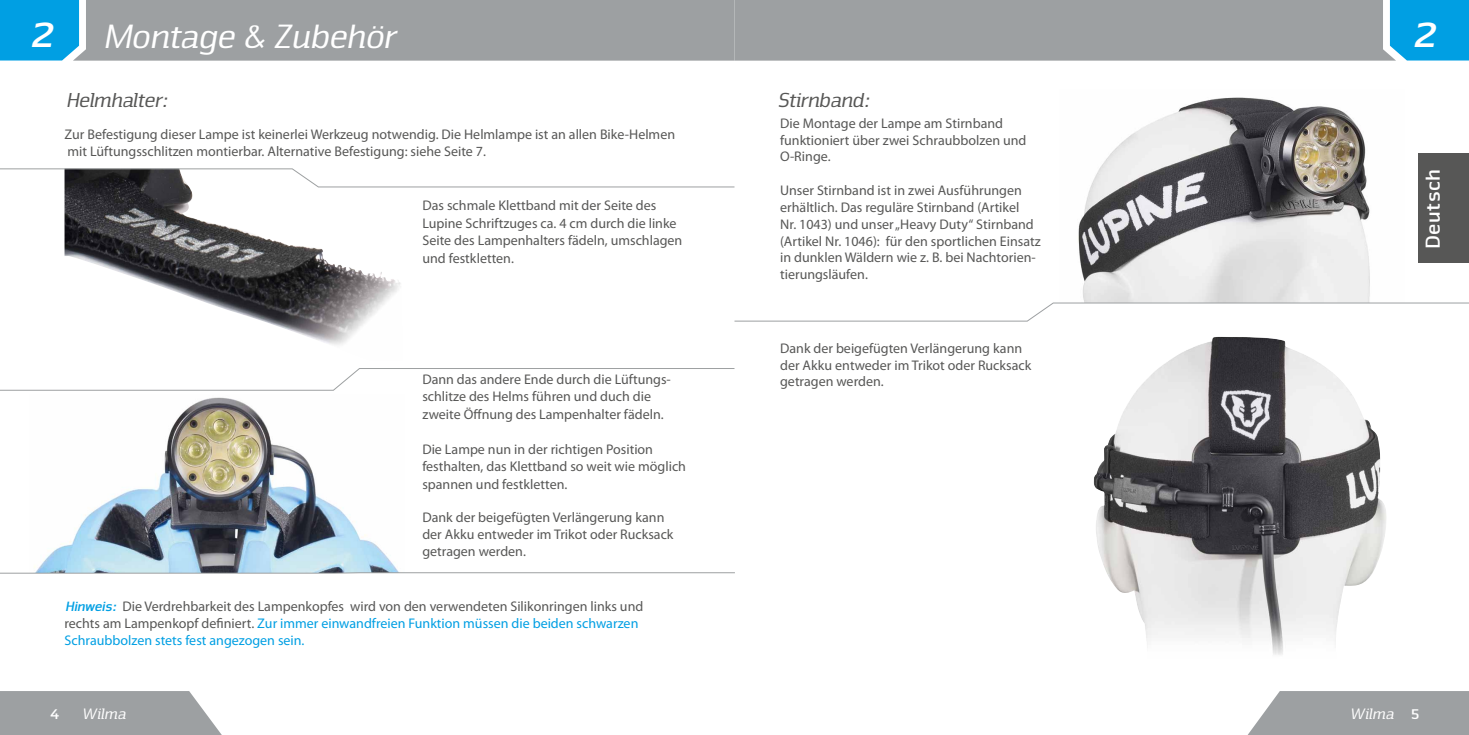
<style>
.page{position:relative;width:1469px;height:735px;background:#fff}
.page>*{position:absolute;margin:0;border:0;box-sizing:border-box;transform-origin:0 0}
.t1{font:italic 42px "Nuri Bold Slab";color:#fff}
.t2{font:italic 35px "Nuri Regular Slab";color:#fff}
.t3{font:italic 21px "Nuri Regular Slab";color:#575756}
.t4{font:700 21px "Nuri";letter-spacing:.015em;color:#fff}
.t5{font:italic 15.75px "Nuri Regular Slab";letter-spacing:.025em;color:#fff}
.t6{font:700 15.75px "Nuri";color:#fff}
.t7{font:14px/16.8px "Myriad Pro";color:#575756}
.s1{font-family:"Nuri Bold Slab";font-size:42px}
.s2{font-family:"Nuri";font-weight:700;font-style:italic;color:#009fe3}
.s3{color:#009fe3}
.s4{font-family:"Nuri";font-weight:700;font-style:normal}
</style>
<div class="page">
<svg style="left:0;top:691px;width:221px;height:43px;background:#a4a6a8"></svg>
<svg style="left:1248px;top:691px;width:220px;height:43px;background:#a4a7a9"></svg>
<svg style="left:0;top:0;width:1468px;height:61px;background:#8ea1aa"></svg>
<div style="left:1418px;top:153px;width:50px;height:110px;background:#575756"></div>
<img style="left:1078px;top:97px;width:292px;height:205px">
<img style="left:34px;top:397px;width:365px;height:175px">
<img style="left:65px;top:187px;width:338px;height:158px">
<svg style="left:0;top:168px;width:735px;height:19px"></svg>
<svg style="left:0;top:368px;width:735px;height:22px"></svg>
<svg style="left:0;top:572px;width:735px;height:1px"></svg>
<svg style="left:734px;top:302px;width:734px;height:19px"></svg>
<img style="left:1093px;top:336px;width:293px;height:319px">
<h2 class="t2" style="left:30px;top:15px;width:365px"><span class="s1">2</span> Montage &amp; Zubehör</h2>
<h1 class="t1" style="left:1411px;top:7px;width:26px">2</h1>
<h3 class="t3" style="left:65px;top:87px;width:102px">Helmhalter:</h3>
<p class="t7" style="left:65px;top:125px;width:612px;line-height:17.3px">Zur Befestigung dieser Lampe ist keinerlei Werkzeug notwendig. Die Helmlampe ist an allen Bike-Helmen mit Lüftungsschlitzen montierbar. Alternative Befestigung: siehe Seite 7.</p>
<p class="t7" style="left:422px;top:196px;width:261px;line-height:17.5px">Das schmale Klettband mit der Seite des Lupine Schriftzuges ca. 4 cm durch die linke Seite des Lampenhalters fädeln, umschlagen und festkletten.</p>
<p class="t7" style="left:422px;top:370px;width:250px;line-height:17.5px">Dann das andere Ende durch die Lüftungs&shy;schlitze des Helms führen und duch die zweite Öffnung des Lampenhalter fädeln.</p>
<p class="t7" style="left:422px;top:440px;width:265px;line-height:17.5px">Die Lampe nun in der richtigen Position festhalten, das Klettband so weit wie möglich spannen und festkletten.</p>
<p class="t7" style="left:422px;top:509px;width:253px">Dank der beigefügten Verlängerung kann der Akku entweder im Trikot oder Rucksack getragen werden.</p>
<p class="t7" style="left:65px;top:597px;width:580px"><span class="s2">Hinweis:</span> Die Verdrehbarkeit des Lampenkopfes wird von den verwendeten Silikonringen links und rechts am Lampenkopf definiert. <span class="s3">Zur immer einwandfreien Funktion müssen die beiden schwarzen<br>Schraubbolzen stets fest angezogen sein.</span></p>
<h3 class="t3" style="left:776px;top:87px;width:92px">Stirnband:</h3>
<p class="t7" style="left:780px;top:114px;width:248px">Die Montage der Lampe am Stirnband funktioniert über zwei Schraubbolzen und<br>O-Ringe.</p>
<p class="t7" style="left:780px;top:182px;width:262px">Unser Stirnband ist in zwei Ausführungen erhältlich. Das reguläre Stirnband (Artikel<br>Nr. 1043) und unser „Heavy Duty“ Stirnband (Artikel Nr. 1046): für den sportlichen Einsatz in dunklen Wäldern wie z. B. bei Nachtorien&shy;tierungsläufen.</p>
<p class="t7" style="left:780px;top:339px;width:253px">Dank der beigefügten Verlängerung kann der Akku entweder im Trikot oder Rucksack getragen werden.</p>
<h3 class="t4" style="left:1419px;top:250px;width:81px;rotate:-90deg">Deutsch</h3>
<p class="t6" style="left:49px;top:703px;width:12px">4</p>
<p class="t5" style="left:81px;top:703px;width:45px">Wilma</p>
<p class="t5" style="left:1349px;top:703px;width:72px">Wilma <span class="s4">5</span></p>
</div>
